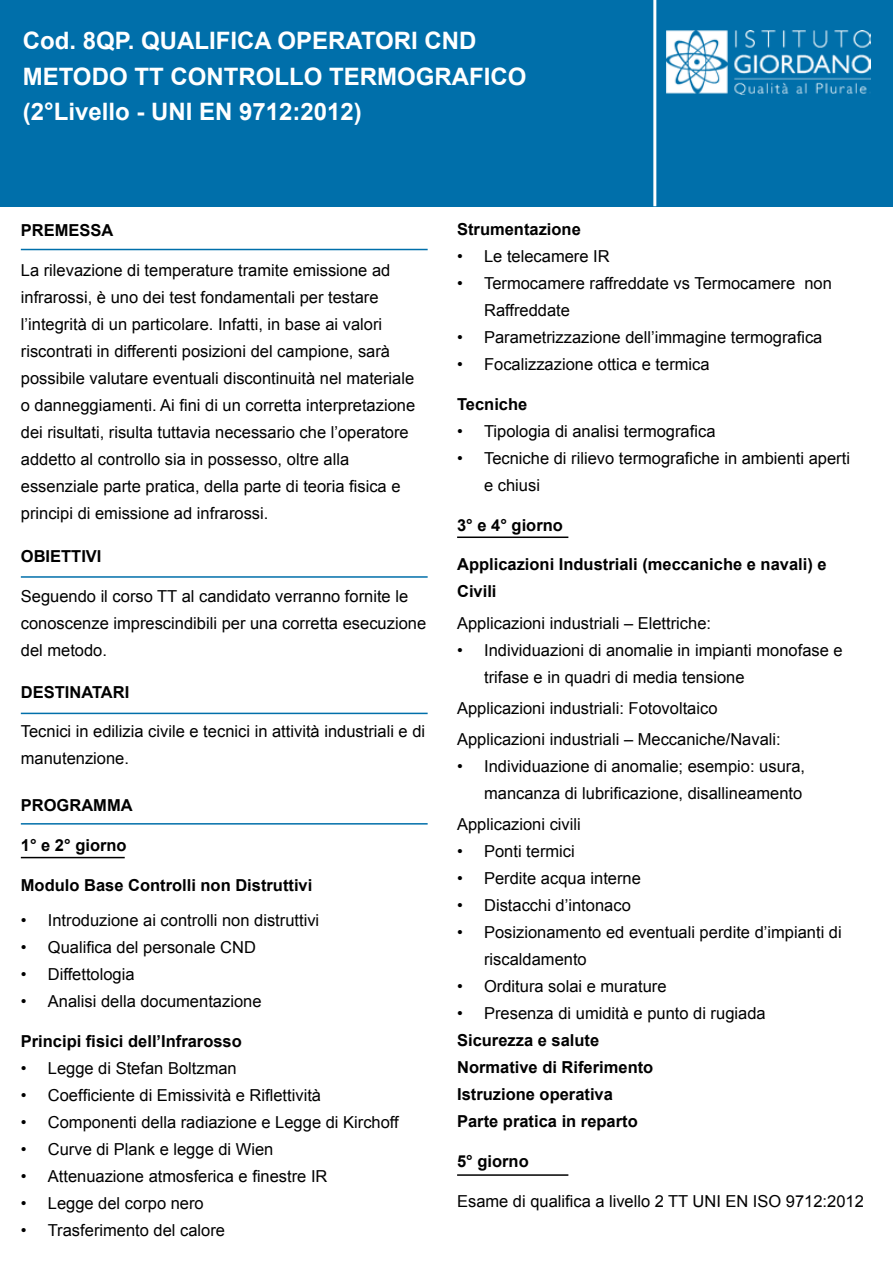
<style>
.page{position:relative;width:893px;height:1263px;background:#fff}
.page>*{position:absolute;margin:0;border:0;box-sizing:border-box;transform-origin:0 0}
.t1{font:700 24px/35.5px "Arial";color:#fff}
.t2{font:16.5px/27px "Arial";color:#000}
.t3{font:700 16.5px/27px "Arial";color:#000}
</style>
<div class="page">
<div style="left:0;top:0;width:893px;height:206px;background:#006faa"></div>
<hr style="left:653px;top:0;width:3px;height:206px;background:#fff">
<img style="left:666px;top:31px;width:204px;height:63px">
<hr style="left:21px;top:249px;width:407px;height:1px;background:#006faa">
<hr style="left:21px;top:713px;width:407px;height:1px;background:#006faa">
<hr style="left:21px;top:823px;width:407px;height:1px;background:#006faa">
<hr style="left:21px;top:576px;width:407px;height:2px;background:#006faa">
<hr style="left:21px;top:857px;width:104px;height:1px;background:#000">
<hr style="left:457px;top:536px;width:111px;height:2px;background:#000">
<hr style="left:457px;top:1174px;width:111px;height:2px;background:#000">
<h1 class="t1" style="left:23px;top:24px;width:505px">Cod. 8QP. QUALIFICA OPERATORI CND<br>METODO TT CONTROLLO TERMOGRAFICO (2°Livello - UNI EN 9712:2012)</h1>
<p class="t3" style="left:21px;top:218px;width:94px">PREMESSA</p>
<p class="t2" style="left:21px;top:257px;width:396px">La rilevazione di temperature tramite emissione ad infrarossi, è uno dei test fondamentali per testare l’integrità di un particolare. Infatti, in base ai valori riscontrati in differenti posizioni del campione, sarà possibile valutare eventuali discontinuità nel materiale o danneggiamenti. Ai fini di un corretta interpretazione dei risultati, risulta tuttavia necessario che l’operatore addetto al controllo sia in possesso, oltre alla essenziale parte pratica, della parte di teoria fisica e principi di emissione ad infrarossi.</p>
<p class="t3" style="left:21px;top:544px;width:82px">OBIETTIVI</p>
<p class="t2" style="left:21px;top:583px;width:407px">Seguendo il corso TT al candidato verranno fornite le conoscenze imprescindibili per una corretta esecuzione del metodo.</p>
<p class="t3" style="left:21px;top:679px;width:110px">DESTINATARI</p>
<p class="t2" style="left:21px;top:718px;width:406px">Tecnici in edilizia civile e tecnici in attività industriali e di manutenzione.</p>
<p class="t3" style="left:21px;top:792px;width:113px">PROGRAMMA</p>
<p class="t3" style="left:21px;top:832px;width:107px">1° e 2° giorno</p>
<p class="t3" style="left:21px;top:872px;width:293px">Modulo Base Controlli non Distruttivi</p>
<p class="t2" style="left:21px;top:907px;width:300px">• Introduzione ai controlli non distruttivi</p>
<p class="t2" style="left:21px;top:934px;width:237px">• Qualifica del personale CND</p>
<p class="t2" style="left:21px;top:961px;width:115px">• Diffettologia</p>
<p class="t2" style="left:21px;top:988px;width:242px">• Analisi della documentazione</p>
<p class="t3" style="left:21px;top:1028px;width:223px">Principi fisici dell’Infrarosso</p>
<p class="t2" style="left:21px;top:1055px;width:217px">• Legge di Stefan Boltzman</p>
<p class="t2" style="left:21px;top:1082px;width:302px">• Coefficiente di Emissività e Riflettività</p>
<p class="t2" style="left:21px;top:1109px;width:380px">• Componenti della radiazione e Legge di Kirchoff</p>
<p class="t2" style="left:21px;top:1136px;width:254px">• Curve di Plank e legge di Wien</p>
<p class="t2" style="left:21px;top:1163px;width:308px">• Attenuazione atmosferica e finestre IR</p>
<p class="t2" style="left:21px;top:1190px;width:184px">• Legge del corpo nero</p>
<p class="t2" style="left:21px;top:1217px;width:206px">• Trasferimento del calore</p>
<p class="t3" style="left:457px;top:216px;width:125px">Strumentazione</p>
<p class="t2" style="left:457px;top:243px;width:154px">• Le telecamere IR</p>
<p class="t2" style="left:484px;top:270px;width:349px;text-indent:-27px">• Termocamere raffreddate vs Termocamere non<br>Raffreddate</p>
<p class="t2" style="left:457px;top:324px;width:367px">• Parametrizzazione dell’immagine termografica</p>
<p class="t2" style="left:457px;top:351px;width:254px">• Focalizzazione ottica e termica</p>
<p class="t3" style="left:457px;top:391px;width:72px">Tecniche</p>
<p class="t2" style="left:457px;top:418px;width:260px">• Tipologia di analisi termografica</p>
<p class="t2" style="left:484px;top:445px;width:367px;text-indent:-27px">• Tecniche di rilievo termografiche in ambienti aperti e chiusi</p>
<p class="t3" style="left:457px;top:512px;width:107px">3° e 4° giorno</p>
<p class="t3" style="left:457px;top:552px;width:371px">Applicazioni Industriali (meccaniche e navali) e<br>Civili</p>
<p class="t2" style="left:457px;top:609px;width:256px">Applicazioni industriali – Elettriche:</p>
<p class="t2" style="left:484px;top:636px;width:360px;text-indent:-27px">• Individuazioni di anomalie in impianti monofase e trifase e in quadri di media tensione</p>
<p class="t2" style="left:457px;top:693px;width:325px;line-height:31.2px">Applicazioni industriali: Fotovoltaico<br>Applicazioni industriali – Meccaniche/Navali:</p>
<p class="t2" style="left:457px;top:753px;width:349px;text-align:right">• Individuazione di anomalie; esempio: usura, mancanza di lubrificazione, disallineamento</p>
<p class="t2" style="left:457px;top:811px;width:125px">Applicazioni civili</p>
<p class="t2" style="left:457px;top:838px;width:119px">• Ponti termici</p>
<p class="t2" style="left:457px;top:865px;width:185px">• Perdite acqua interne</p>
<p class="t2" style="left:457px;top:892px;width:175px">• Distacchi d’intonaco</p>
<p class="t2" style="left:484px;top:919px;width:359px;text-indent:-27px">• Posizionamento ed eventuali perdite d’impianti di riscaldamento</p>
<p class="t2" style="left:457px;top:973px;width:211px">• Orditura solai e murature</p>
<p class="t2" style="left:457px;top:1000px;width:310px">• Presenza di umidità e punto di rugiada</p>
<p class="t3" style="left:457px;top:1028px;width:198px">Sicurezza e salute<br>Normative di Riferimento<br>Istruzione operativa<br>Parte pratica in reparto</p>
<p class="t3" style="left:457px;top:1148px;width:73px">5° giorno</p>
<p class="t2" style="left:457px;top:1188px;width:408px">Esame di qualifica a livello 2 TT UNI EN ISO 9712:2012</p>
</div>
